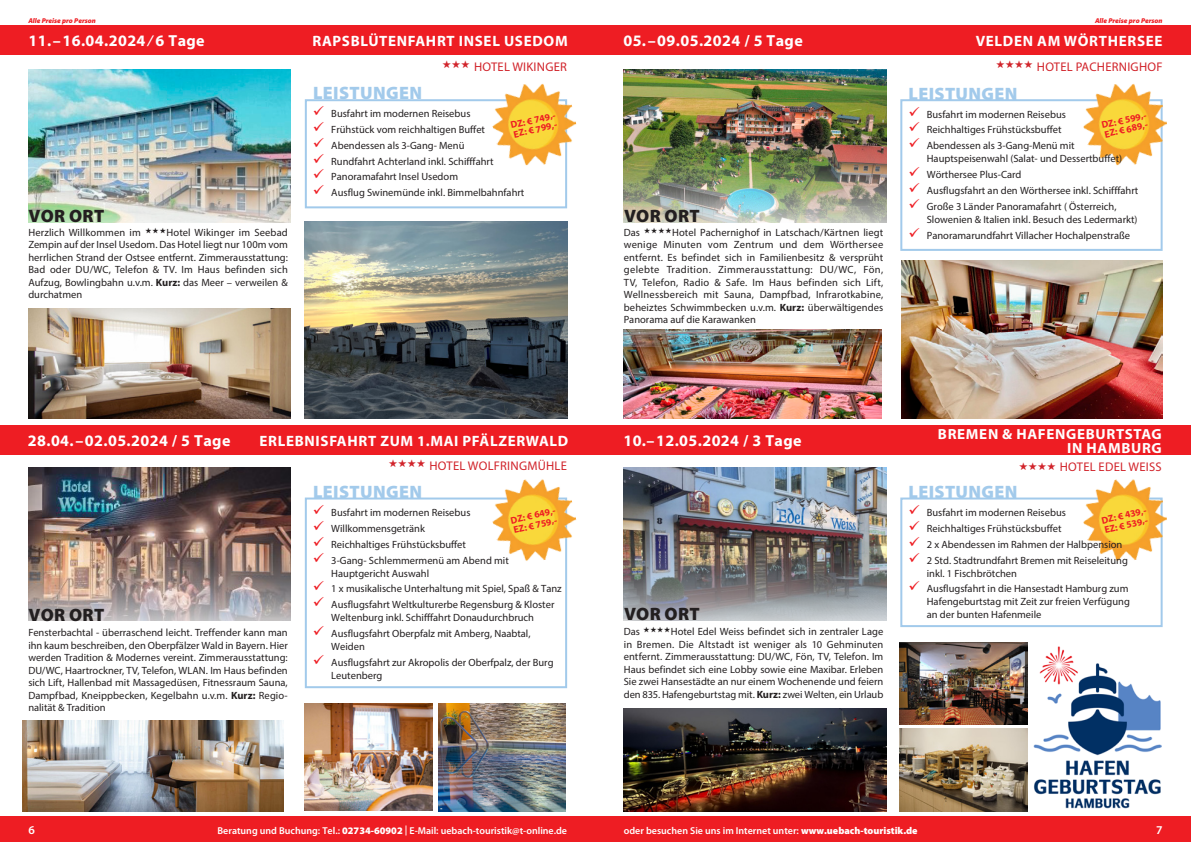
<style>
.page{position:relative;width:1191px;height:842px;background:#fff}
.page>*{position:absolute;margin:0;border:0;box-sizing:border-box;transform-origin:0 0}
.t1{font:900 18px "Myriad Pro";letter-spacing:.02em;color:#a2caeb}
.t2{font:900 18px "Myriad Pro";letter-spacing:.02em;color:#231f20}
.t3{font:700 16px "Myriad Pro";letter-spacing:.025em;color:#fff}
.t4{font:700 15px "Myriad Pro";letter-spacing:.045em;color:#fff}
.t5{font:700 14.7px/14px "Myriad Pro";letter-spacing:.045em;color:#fff;text-align:right}
.t6{font:12.6px "Myriad Pro";letter-spacing:.02em;color:#d1232a}
.t7{font:600 12px "Myriad Pro";color:#fff}
.t8{font:10.5px/12.5px "Myriad Pro";color:#231f20}
.t9{font:600 10px "Myriad Pro";color:#fff}
.t10{font:700 9.7px/9.7px "Myriad Pro";color:#ee1d23}
.t11{font:italic 900 7px "Myriad Pro";color:#ee1d23}
.s1{font-weight:700}
.s2{color:#ee1d23}
.s3{font-weight:900}
</style>
<div class="page">
<div style="left:0;top:816px;width:1191px;height:26px;background:#ee1d23"></div>
<div style="left:305px;top:497px;width:262px;height:191px;border:2px solid #a2caeb"></div>
<img style="left:485px;top:479px;width:92px;height:90px">
<div style="left:0;top:26px;width:595px;height:29px;background:#ee1d23"></div>
<div style="left:0;top:425px;width:595px;height:30px;background:#ee1d23"></div>
<img style="left:28px;top:468px;width:263px;height:153px">
<div style="left:595px;top:26px;width:596px;height:29px;background:#ee1d23"></div>
<img style="left:624px;top:330px;width:257px;height:88px">
<img style="left:624px;top:69px;width:262px;height:154px">
<div style="left:900px;top:99px;width:262px;height:152px;border:2px solid #a2caeb"></div>
<img style="left:1075px;top:83px;width:92px;height:91px">
<div style="left:595px;top:425px;width:596px;height:30px;background:#ee1d23"></div>
<img style="left:624px;top:468px;width:262px;height:153px">
<div style="left:900px;top:497px;width:262px;height:130px;border:2px solid #a2caeb"></div>
<img style="left:1075px;top:479px;width:92px;height:90px">
<img style="left:23px;top:720px;width:260px;height:91px">
<img style="left:438px;top:703px;width:128px;height:108px">
<img style="left:305px;top:703px;width:127px;height:107px">
<img style="left:624px;top:708px;width:262px;height:103px">
<img style="left:28px;top:308px;width:263px;height:110px">
<img style="left:28px;top:69px;width:263px;height:154px">
<div style="left:305px;top:99px;width:262px;height:109px;border:2px solid #a2caeb"></div>
<img style="left:485px;top:83px;width:92px;height:91px">
<img style="left:305px;top:221px;width:262px;height:197px">
<img style="left:901px;top:261px;width:261px;height:157px">
<img style="left:1033px;top:646px;width:128px;height:162px">
<img style="left:900px;top:643px;width:127px;height:82px">
<img style="left:900px;top:729px;width:127px;height:82px">
<p class="t11" style="left:28px;top:16px;width:69px">Alle Preise pro Person</p>
<p class="t11" style="left:1095px;top:16px;width:69px">Alle Preise pro Person</p>
<h2 class="t3" style="left:623px;top:31px;width:181px">05.–09.05.2024 / 5 Tage</h2>
<h3 class="t4" style="left:975px;top:31px;width:188px">VELDEN AM WÖRTHERSEE</h3>
<h2 class="t3" style="left:29px;top:31px;width:178px">11.–16.04.2024 / 6 Tage</h2>
<h3 class="t4" style="left:312px;top:31px;width:257px">RAPSBLÜTENFAHRT INSEL USEDOM</h3>
<p class="t6" style="left:474px;top:59px;width:94px">HOTEL WIKINGER</p>
<p class="t6" style="left:1037px;top:59px;width:127px">HOTEL PACHERNIGHOF</p>
<h1 class="t2" style="left:29px;top:204px;width:77px">VOR ORT</h1>
<p class="t8" style="left:28px;top:226px;width:261px;text-align:justify;text-indent:138px">Hotel Wikinger im Seebad Zempin auf der Insel Usedom. Das Hotel liegt nur 100m vom herrlichen Strand der Ostsee entfernt. Zimmerausstattung:<br>Bad oder DU/WC, Telefon &amp; TV. Im Haus befinden sich Aufzug, Bowlingbahn u.v.m. <span class="s1">Kurz:</span> das Meer – verweilen &amp; durchatmen</p>
<p class="t8" style="left:28px;top:226px;width:114px">Herzlich Willkommen im</p>
<h1 class="t1" style="left:313px;top:81px;width:110px">LEISTUNGEN</h1>
<p class="t8" style="left:313px;top:107px;width:159px"><span class="s2">✓</span> Busfahrt im modernen Reisebus</p>
<p class="t8" style="left:313px;top:123px;width:174px"><span class="s2">✓</span> Frühstück vom reichhaltigen Buffet</p>
<p class="t8" style="left:313px;top:139px;width:153px"><span class="s2">✓</span> Abendessen als 3-Gang- Menü</p>
<p class="t8" style="left:313px;top:155px;width:182px"><span class="s2">✓</span> Rundfahrt Achterland inkl. Schifffahrt</p>
<p class="t8" style="left:313px;top:170px;width:147px"><span class="s2">✓</span> Panoramafahrt Insel Usedom</p>
<p class="t8" style="left:313px;top:186px;width:213px"><span class="s2">✓</span> Ausflug Swinemünde inkl. Bimmelbahnfahrt</p>
<p class="t10" style="left:510px;top:120px;width:47px;rotate:-13deg">DZ: € 749,-<br>EZ: € 799,-</p>
<h1 class="t2" style="left:624px;top:204px;width:77px">VOR ORT</h1>
<p class="t8" style="left:624px;top:226px;width:261px;text-align:justify;text-indent:48px">Hotel Pachernighof in Latschach/Kärtnen liegt wenige Minuten vom Zentrum und dem Wörthersee entfernt. Es befindet sich in Familienbesitz &amp; versprüht gelebte Tradition. Zimmerausstattung: DU/WC, Fön, TV, Telefon, Radio &amp; Safe. Im Haus befinden sich Lift, Wellnessbereich mit Sauna, Dampfbad, Infrarotkabine, beheiztes Schwimmbecken u.v.m. <span class="s1">Kurz:</span> überwältigendes Panorama auf die Karawanken</p>
<p class="t8" style="left:624px;top:226px;width:18px">Das</p>
<h1 class="t1" style="left:908px;top:82px;width:110px">LEISTUNGEN</h1>
<p class="t8" style="left:908px;top:108px;width:159px"><span class="s2">✓</span> Busfahrt im modernen Reisebus</p>
<p class="t8" style="left:908px;top:123px;width:155px"><span class="s2">✓</span> Reichhaltiges Frühstücksbuffet</p>
<p class="t8" style="left:926px;top:139px;width:197px;line-height:13px;text-indent:-18px"><span class="s2">✓</span> Abendessen als 3-Gang-Menü mit<br>Hauptspeisenwahl (Salat- und Dessertbuffet)</p>
<p class="t8" style="left:908px;top:168px;width:115px"><span class="s2">✓</span> Wörthersee Plus-Card</p>
<p class="t8" style="left:908px;top:184px;width:231px"><span class="s2">✓</span> Ausflugsfahrt an den Wörthersee inkl. Schifffahrt</p>
<p class="t8" style="left:926px;top:200px;width:212px;line-height:13px;text-indent:-18px"><span class="s2">✓</span> Große 3 Länder Panoramafahrt ( Österreich,<br>Slowenien &amp; Italien inkl. Besuch des Ledermarkt)</p>
<p class="t8" style="left:908px;top:229px;width:223px"><span class="s2">✓</span> Panoramarundfahrt Villacher Hochalpenstraße</p>
<p class="t10" style="left:1100px;top:120px;width:47px;rotate:-13deg">DZ: € 599,-<br>EZ: € 689,-</p>
<h2 class="t3" style="left:28px;top:430px;width:204px">28.04.–02.05.2024 / 5 Tage</h2>
<h3 class="t4" style="left:260px;top:431px;width:310px">ERLEBNISFAHRT ZUM 1.MAI PFÄLZERWALD</h3>
<h2 class="t3" style="left:623px;top:430px;width:180px">10.–12.05.2024 / 3 Tage</h2>
<h3 class="t5" style="left:938px;top:426px;width:225px">BREMEN &amp; HAFENGEBURTSTAG<br>IN HAMBURG</h3>
<h1 class="t2" style="left:29px;top:603px;width:77px">VOR ORT</h1>
<p class="t8" style="left:28px;top:626px;width:261px;text-align:justify">Fensterbachtal - überraschend leicht. Treffender kann man ihn kaum beschreiben, den Oberpfälzer Wald in Bayern. Hier werden Tradition &amp; Modernes vereint. Zimmerausstattung:<br>DU/WC, Haartrockner, TV, Telefon, WLAN. Im Haus befinden sich Lift, Hallenbad mit Massagedüsen, Fitnessraum Sauna, Dampfbad, Kneippbecken, Kegelbahn u.v.m. <span class="s1">Kurz:</span> Regio&shy;nalität &amp; Tradition</p>
<p class="t6" style="left:429px;top:458px;width:139px">HOTEL WOLFRINGMÜHLE</p>
<h1 class="t1" style="left:313px;top:480px;width:110px">LEISTUNGEN</h1>
<p class="t8" style="left:313px;top:506px;width:159px"><span class="s2">✓</span> Busfahrt im modernen Reisebus</p>
<p class="t8" style="left:313px;top:522px;width:114px"><span class="s2">✓</span> Willkommensgetränk</p>
<p class="t8" style="left:313px;top:538px;width:155px"><span class="s2">✓</span> Reichhaltiges Frühstücksbuffet</p>
<p class="t8" style="left:331px;top:553px;width:179px;line-height:13px;text-indent:-18px"><span class="s2">✓</span> 3-Gang- Schlemmermenü am Abend mit<br>Hauptgericht Auswahl</p>
<p class="t8" style="left:313px;top:582px;width:250px"><span class="s2">✓</span> 1 x musikalische Unterhaltung mit Spiel, Spaß &amp; Tanz</p>
<p class="t8" style="left:313px;top:598px;width:243px;line-height:13px;text-align:center"><span class="s2">✓</span> Ausflugsfahrt Weltkulturerbe Regensburg &amp; Kloster<br>Weltenburg inkl. Schifffahrt Donaudurchbruch</p>
<p class="t8" style="left:331px;top:627px;width:201px;line-height:13px;text-indent:-18px"><span class="s2">✓</span> Ausflugsfahrt Oberpfalz mit Amberg, Naabtal,<br>Weiden</p>
<p class="t8" style="left:331px;top:656px;width:224px;line-height:13px;text-indent:-18px"><span class="s2">✓</span> Ausflugsfahrt zur Akropolis der Oberfpalz, der Burg<br>Leutenberg</p>
<p class="t10" style="left:510px;top:516px;width:47px;rotate:-13deg">DZ: € 649,-<br>EZ: € 759,-</p>
<h1 class="t2" style="left:624px;top:602px;width:77px">VOR ORT</h1>
<p class="t8" style="left:624px;top:625px;width:261px;text-align:justify;text-indent:47px">Hotel Edel Weiss befindet sich in zentraler Lage in Bremen. Die Altstadt ist weniger als 10 Gehminuten entfernt. Zimmerausstattung: DU/WC, Fön, TV, Telefon. Im Haus befindet sich eine Lobby sowie eine Maxibar. Erleben Sie zwei Hansestädte an nur einem Wochenende und feiern den 835. Hafengeburtstag mit. <span class="s1">Kurz:</span> zwei Welten, ein Urlaub</p>
<p class="t8" style="left:624px;top:625px;width:18px">Das</p>
<p class="t6" style="left:1059px;top:459px;width:103px">HOTEL EDEL WEISS</p>
<p class="t10" style="left:1100px;top:516px;width:47px;rotate:-13deg">DZ: € 439,-<br>EZ: € 539,-</p>
<h1 class="t1" style="left:908px;top:480px;width:110px">LEISTUNGEN</h1>
<p class="t8" style="left:908px;top:506px;width:159px"><span class="s2">✓</span> Busfahrt im modernen Reisebus</p>
<p class="t8" style="left:908px;top:522px;width:155px"><span class="s2">✓</span> Reichhaltiges Frühstücksbuffet</p>
<p class="t8" style="left:908px;top:538px;width:215px"><span class="s2">✓</span> 2 x Abendessen im Rahmen der Halbpension</p>
<p class="t8" style="left:926px;top:553px;width:203px;line-height:13px;text-indent:-18px"><span class="s2">✓</span> 2 Std. Stadtrundfahrt Bremen mit Reiseleitung inkl. 1 Fischbrötchen</p>
<p class="t8" style="left:926px;top:582px;width:205px;line-height:13px;text-indent:-18px"><span class="s2">✓</span> Ausflugsfahrt in die Hansestadt Hamburg zum<br>Hafengeburtstag mit Zeit zur freien Verfügung an der bunten Hafenmeile</p>
<p class="t7" style="left:28px;top:822px;width:8px">6</p>
<p class="t9" style="left:217px;top:824px;width:351px">Beratung und Buchung: Tel.: <span class="s3">02734-60902</span> | E-Mail: uebach-touristik@t-online.de</p>
<p class="t9" style="left:624px;top:824px;width:295px">oder besuchen Sie uns im Internet unter: <span class="s3">www.uebach-touristik.de</span></p>
<p class="t7" style="left:1156px;top:822px;width:8px">7</p>
</div>
